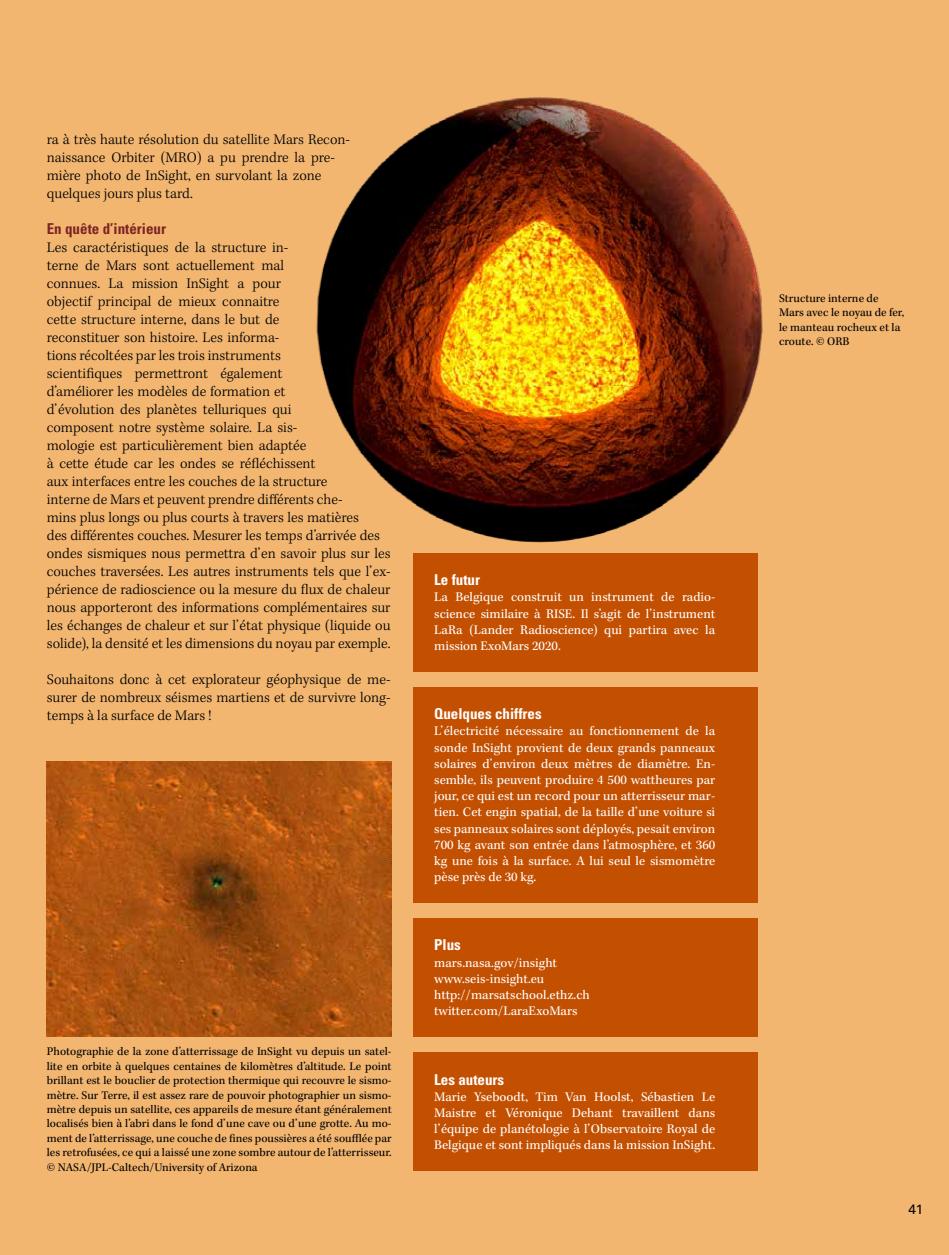
<style>
.page{position:relative;width:949px;height:1255px;background:#fff}
.page>*{position:absolute;margin:0;border:0;box-sizing:border-box;transform-origin:0 0}
.t1{font:300 15px/18px "Kepler Std";color:#000}
.t2{font:700 condensed 15px "Univers LT Std";color:#fff}
.t3{font:700 condensed 15px "Univers LT Std";color:#7e2524}
.t4{font:13.5px/16.2px "Kepler Std";color:#fff;text-align:justify}
.t5{font:13.5px "Univers LT Std";color:#000}
.t6{font:12px/14.4px "Kepler Std";color:#000;text-align:justify}
</style>
<div class="page">
<div style="left:0;top:0;width:948px;height:1254px;background:#f2b671"></div>
<div style="left:413px;top:687px;width:344px;height:215px;background:#c34f00"></div>
<div style="left:413px;top:918px;width:344px;height:118px;background:#c34f00"></div>
<div style="left:413px;top:553px;width:344px;height:118px;background:#c34f00"></div>
<div style="left:413px;top:1052px;width:344px;height:118px;background:#c34f00"></div>
<img style="left:47px;top:761px;width:344px;height:275px">
<img style="left:316px;top:97px;width:447px;height:445px">
<p class="t1" style="left:47px;top:131px;width:304px">ra à très haute résolution du satellite Mars Recon&shy;naissance Orbiter (MRO) a pu prendre la pre&shy;mière photo de InSight, en survolant la zone quelques jours plus tard.</p>
<p class="t3" style="left:47px;top:219px;width:121px">En quête d’intérieur</p>
<p class="t1" style="left:47px;top:239px;width:345px">Les caractéristiques de la structure in-<br>terne de Mars sont actuellement mal<br>connues. La mission InSight a pour<br>objectif principal de mieux connaitre<br>cette structure interne, dans le but de<br>reconstituer son histoire. Les informa-<br>tions récoltées par les trois instruments<br>scientifiques permettront également<br>d’améliorer les modèles de formation et<br>d’évolution des planètes telluriques qui<br>composent notre système solaire. La sis-<br>mologie est particulièrement bien adaptée<br>à cette étude car les ondes se réfléchissent<br>aux interfaces entre les couches de la structure<br>interne de Mars et peuvent prendre différents che-<br>mins plus longs ou plus courts à travers les matières<br>des différentes couches. Mesurer les temps d’arrivée des ondes sismiques nous permettra d’en savoir plus sur les couches traversées. Les autres instruments tels que l’ex&shy;périence de radioscience ou la mesure du flux de chaleur nous apporteront des informations complémentaires sur les échanges de chaleur et sur l’état physique (liquide ou solide), la densité et les dimensions du noyau par exemple.</p>
<p class="t1" style="left:47px;top:671px;width:345px;text-align:justify">Souhaitons donc à cet explorateur géophysique de me&shy;surer de nombreux séismes martiens et de survivre long&shy;temps à la surface de Mars !</p>
<p class="t6" style="left:47px;top:1044px;width:346px">Photographie de la zone d’atterrissage de InSight vu depuis un satel&shy;lite en orbite à quelques centaines de kilomètres d’altitude. Le point brillant est le bouclier de protection thermique qui recouvre le sismo&shy;mètre. Sur Terre, il est assez rare de pouvoir photographier un sismo&shy;mètre depuis un satellite, ces appareils de mesure étant généralement localisés bien à l’abri dans le fond d’une cave ou d’une grotte. Au mo&shy;ment de l’atterrissage, une couche de fines poussières a été soufflée par les retrofusées, ce qui a laissé une zone sombre autour de l’atterrisseur. © NASA/JPL-Caltech/University of Arizona</p>
<p class="t2" style="left:434px;top:570px;width:47px">Le futur</p>
<p class="t4" style="left:434px;top:589px;width:282px">La Belgique construit un instrument de radio&shy;science similaire à RISE. Il s’agit de l’instrument LaRa (Lander Radioscience) qui partira avec la mission ExoMars 2020.</p>
<p class="t2" style="left:434px;top:704px;width:109px">Quelques chiffres</p>
<p class="t4" style="left:434px;top:723px;width:282px">L’électricité nécessaire au fonctionnement de la sonde InSight provient de deux grands panneaux solaires d’environ deux mètres de diamètre. En&shy;semble, ils peuvent produire 4 500 wattheures par jour, ce qui est un record pour un atterrisseur mar&shy;tien. Cet engin spatial, de la taille d’une voiture si ses panneaux solaires sont déployés, pesait environ 700 kg avant son entrée dans l’atmosphère, et 360 kg une fois à la surface. A lui seul le sismomètre pèse près de 30 kg.</p>
<p class="t2" style="left:434px;top:935px;width:28px">Plus</p>
<p class="t4" style="left:434px;top:954px;width:157px;text-align:left">mars.nasa.gov/insight www.seis-insight.eu http://marsatschool.ethz.ch twitter.com/LaraExoMars</p>
<p class="t2" style="left:434px;top:1069px;width:71px">Les auteurs</p>
<p class="t4" style="left:434px;top:1088px;width:282px">Marie Yseboodt, Tim Van Hoolst, Sébastien Le Maistre et Véronique Dehant travaillent dans l’équipe de planétologie à l’Observatoire Royal de Belgique et sont impliqués dans la mission InSight.</p>
<p class="t6" style="left:778px;top:291px;width:127px;text-align:left">Structure interne de<br>Mars avec le noyau de fer, le manteau rocheux et la croute. © ORB</p>
<p class="t5" style="left:908px;top:1200px;width:17px">41</p>
</div>
